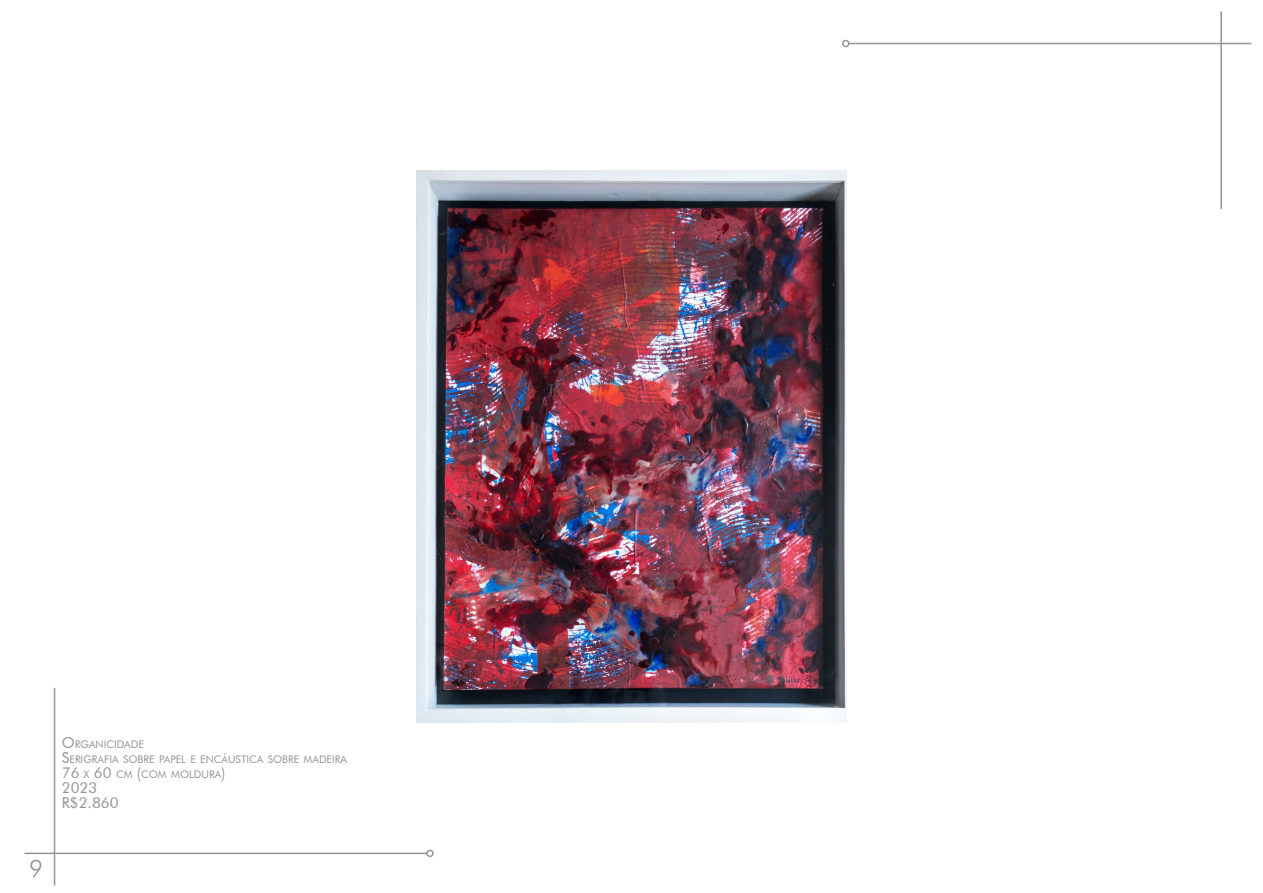
<style>
.page{position:relative;width:1263px;height:893px;background:#fff}
.page>*{position:absolute;margin:0;border:0;box-sizing:border-box;transform-origin:0 0}
.t1{font:300 24px "Futura BT";color:#939598}
.t2{font:15px "Futura BT";color:#939598}
.t3{font:10.5px "Futura BT";color:#939598}
.s1{font-size:15px}
</style>
<div class="page">
<hr style="left:24px;top:853px;width:403px;height:1px;background:#939598">
<div style="left:426px;top:850px;width:8px;height:7px;border:2px solid #939598;border-radius:50%"></div>
<hr style="left:54px;top:688px;width:1px;height:197px;background:#939598">
<hr style="left:849px;top:43px;width:402px;height:1px;background:#939598">
<div style="left:842px;top:40px;width:7px;height:7px;border:2px solid #939598;border-radius:50%"></div>
<hr style="left:1220px;top:11px;width:2px;height:198px;background:#939598">
<img style="left:416px;top:170px;width:431px;height:553px">
<h1 class="t1" style="left:29px;top:854px;width:15px">9</h1>
<p class="t3" style="left:62px;top:738px;width:84px"><span class="s1">O</span>RGANICI DADE</p>
<p class="t3" style="left:62px;top:753px;width:287px"><span class="s1">S</span>ERIGRAFIA SOBRE PAPEL E ENCÁUSTICA SOBRE MADEI RA</p>
<p class="t3" style="left:62px;top:768px;width:165px"><span class="s1">76</span> X <span class="s1">60</span> CM <span class="s1">(</span>COM MOLDURA<span class="s1">)</span></p>
<p class="t2" style="left:62px;top:779px;width:37px">2023</p>
<p class="t2" style="left:62px;top:794px;width:58px">R$2.860</p>
</div>
